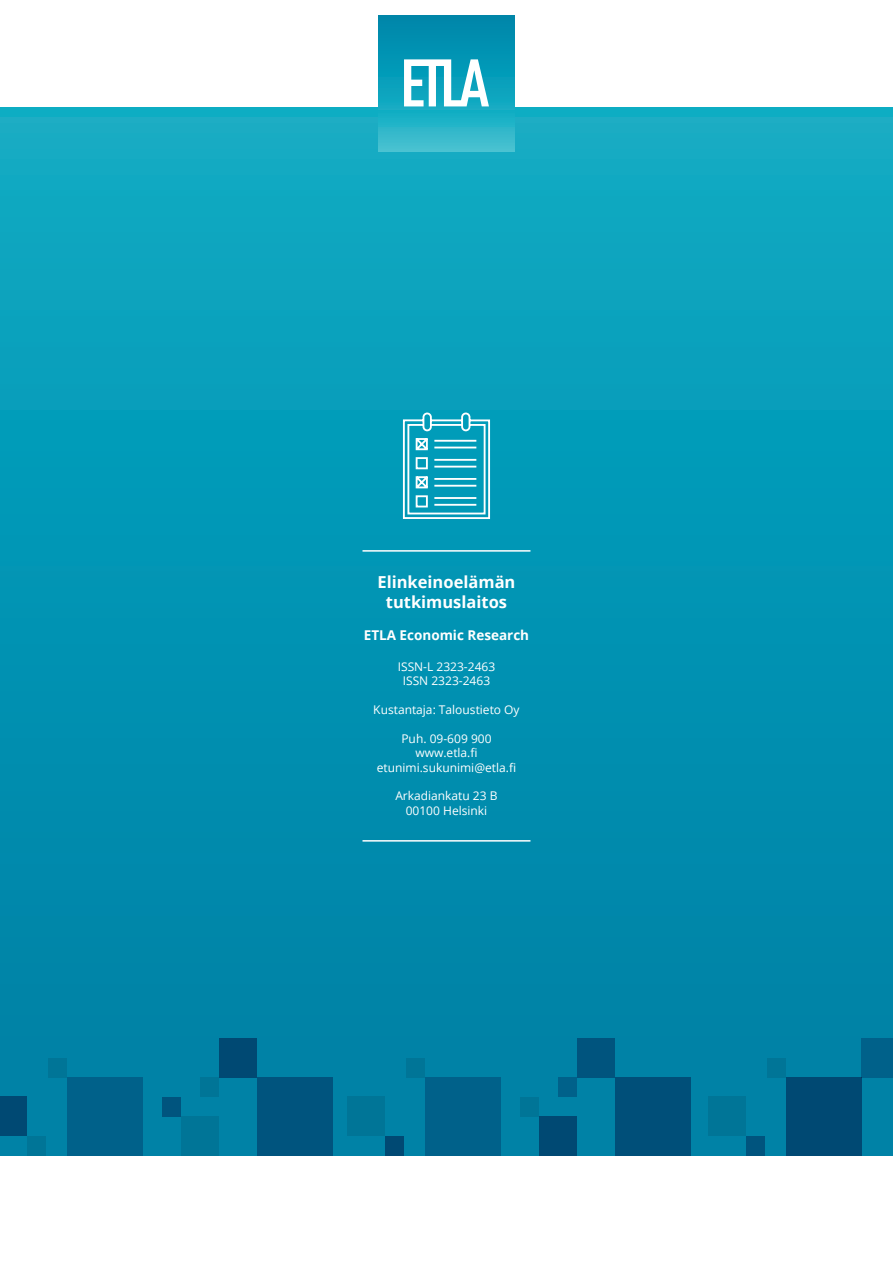
<style>
.page{position:relative;width:893px;height:1263px;background:#fff}
.page>*{position:absolute;margin:0;border:0;box-sizing:border-box;transform-origin:0 0}
.t1{font:700 16.5px/19.8px "Open Sans";color:#fff;text-align:center}
.t2{font:700 13.5px "Open Sans";color:#fff}
.t3{font:12px/14.4px "Open Sans";color:#fff;text-align:center}
</style>
<div class="page">
<div style="left:0;top:108px;width:893px;height:1047px;background:linear-gradient(to bottom,#0eabc3,#007da3)"></div>
<div style="left:257px;top:1077px;width:76px;height:78px;background:#00547e"></div>
<div style="left:615px;top:1077px;width:76px;height:78px;background:#004f79"></div>
<div style="left:67px;top:1077px;width:76px;height:78px;background:#00618a"></div>
<div style="left:786px;top:1077px;width:76px;height:78px;background:#004973"></div>
<div style="left:425px;top:1077px;width:76px;height:78px;background:#00618a"></div>
<div style="left:219px;top:1038px;width:38px;height:39px;background:#004973"></div>
<div style="left:577px;top:1038px;width:38px;height:39px;background:#00547e"></div>
<div style="left:862px;top:1038px;width:31px;height:39px;background:#00618a"></div>
<div style="left:181px;top:1116px;width:38px;height:39px;background:#007597"></div>
<div style="left:539px;top:1116px;width:38px;height:39px;background:#004973"></div>
<div style="left:708px;top:1097px;width:37px;height:39px;background:#007597"></div>
<div style="left:0;top:1097px;width:27px;height:39px;background:#004973"></div>
<div style="left:200px;top:1077px;width:19px;height:20px;background:#007597"></div>
<div style="left:558px;top:1077px;width:19px;height:20px;background:#00618a"></div>
<div style="left:48px;top:1058px;width:19px;height:19px;background:#007597"></div>
<div style="left:767px;top:1058px;width:19px;height:19px;background:#007597"></div>
<div style="left:406px;top:1058px;width:19px;height:19px;background:#007597"></div>
<div style="left:27px;top:1136px;width:19px;height:19px;background:#007597"></div>
<div style="left:745px;top:1136px;width:19px;height:19px;background:#00547e"></div>
<div style="left:385px;top:1136px;width:19px;height:19px;background:#004973"></div>
<div style="left:162px;top:1097px;width:19px;height:19px;background:#00547e"></div>
<div style="left:520px;top:1097px;width:19px;height:19px;background:#007597"></div>
<div style="left:347px;top:1097px;width:38px;height:39px;background:#007597"></div>
<svg style="left:402px;top:412px;width:89px;height:108px;background:#3fb3c9"></svg>
<svg style="left:378px;top:15px;width:136px;height:136px;background:#14a1bc"></svg>
<svg style="left:404px;top:59px;width:85px;height:47px"></svg>
<hr style="left:362px;top:840px;width:168px;height:2px;background:#fff">
<hr style="left:362px;top:550px;width:168px;height:2px;background:#fff">
<h1 class="t1" style="left:377px;top:572px;width:139px">Elinkeinoelämän tutkimuslaitos</h1>
<p class="t2" style="left:364px;top:626px;width:167px">ETLA Economic Research</p>
<p class="t3" style="left:398px;top:659px;width:99px">ISSN-L 2323-2463<br>ISSN 2323-2463</p>
<p class="t3" style="left:373px;top:702px;width:148px">Kustantaja: Taloustieto Oy</p>
<p class="t3" style="left:377px;top:731px;width:141px">Puh. 09-609 900 www.etla.fi etunimi.sukunimi@etla.fi</p>
<p class="t3" style="left:395px;top:788px;width:104px">Arkadiankatu 23 B<br>00100 Helsinki</p>
</div>
